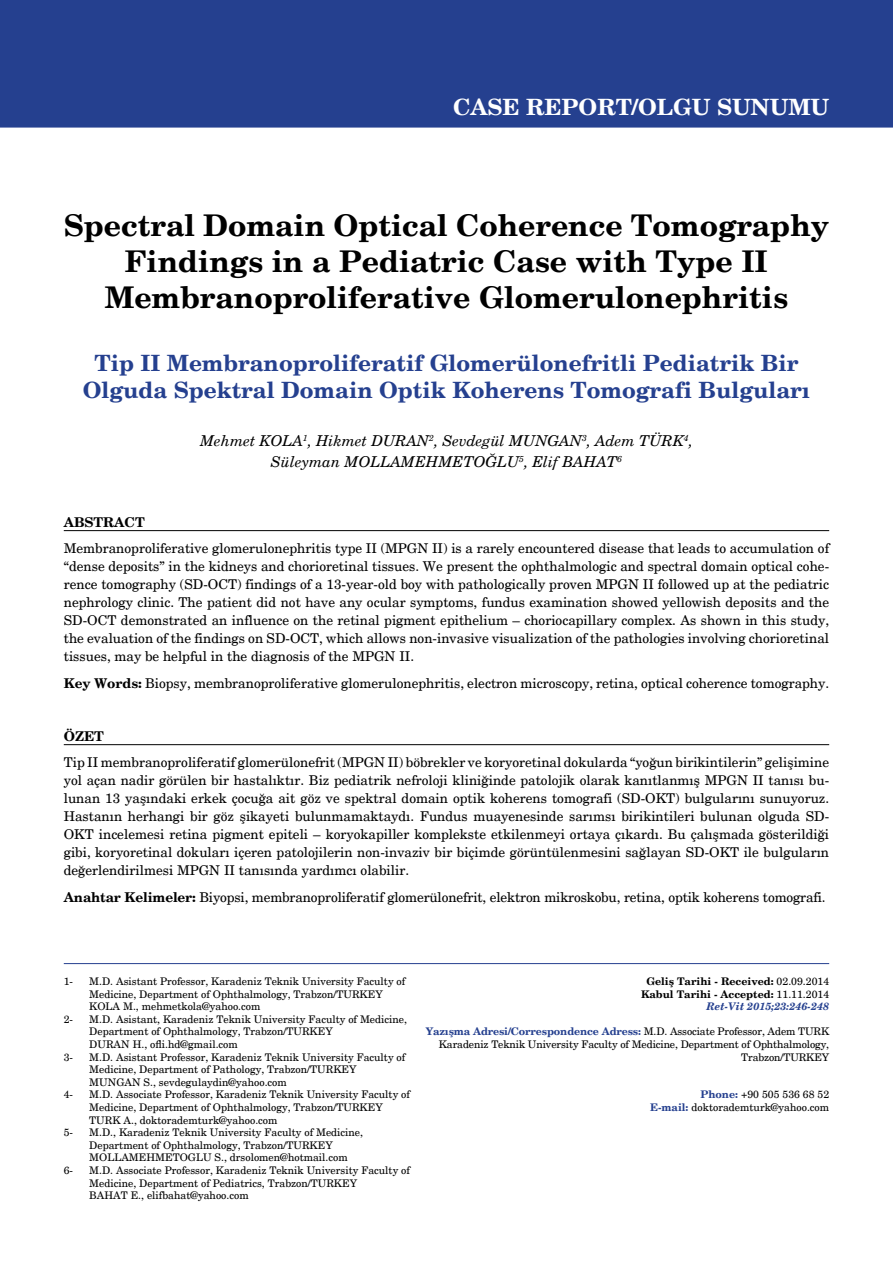
<style>
.page{position:relative;width:893px;height:1263px;background:#fff}
.page>*{position:absolute;margin:0;border:0;box-sizing:border-box;transform-origin:0 0}
.t1{font:700 30px/36px "New Century Schlbk";color:#000;text-align:center}
.t2{font:700 22.5px/27px "New Century Schlbk";color:#25408f;text-align:center}
.t3{font:700 22.5px "New Century Schlbk";color:#fff}
.t4{font:italic 15px/21px "New Century Schlbk";color:#000;text-align:center}
.t5{font:13.5px/18px "New Century Schlbk";color:#000;text-align:justify}
.t6{font:700 13.5px "New Century Schlbk";color:#000}
.t7{font:10.5px/12.6px "New Century Schlbk";color:#000}
.t8{font:700 10.5px/12.6px "New Century Schlbk";color:#000;text-align:right}
.s1{font-weight:700}
.s2{font-weight:400}
.s3{font-style:italic;color:#25408f}
.s4{font-weight:700;color:#25408f}
</style>
<div class="page">
<div style="left:0;top:0;width:893px;height:128px;background:#25408f"></div>
<hr style="left:64px;top:530px;width:765px;height:1px;background:#000">
<hr style="left:64px;top:744px;width:765px;height:1px;background:#000">
<hr style="left:64px;top:963px;width:765px;height:1px;background:#25408f">
<h2 class="t3" style="left:453px;top:92px;width:378px">CASE REPORT/OLGU SUNUMU</h2>
<h1 class="t1" style="left:64px;top:208px;width:767px">Spectral Domain Optical Coherence Tomography<br>Findings in a Pediatric Case with Type II<br>Membranoproliferative Glomerulonephritis</h1>
<h2 class="t2" style="left:83px;top:350px;width:729px">Tip II Membranoproliferatif Glomerülonefritli Pediatrik Bir<br>Olguda Spektral Domain Optik Koherens Tomografi Bulguları</h2>
<p class="t4" style="left:200px;top:430px;width:494px">Mehmet KOLA<sup>1</sup>, Hikmet DURAN<sup>2</sup>, Sevdegül MUNGAN<sup>3</sup>, Adem TÜRK<sup>4</sup>,<br>Süleyman MOLLAMEHMETOĞLU<sup>5</sup>, Elif BAHAT<sup>6</sup></p>
<p class="t6" style="left:64px;top:513px;width:82px">ABSTRACT</p>
<p class="t5" style="left:64px;top:540px;width:767px">Membranoproliferative glomerulonephritis type II (MPGN II) is a rarely encountered disease that leads to accumulation of “dense deposits” in the kidneys and chorioretinal tissues. We present the ophthalmologic and spectral domain optical cohe&shy;rence tomography (SD-OCT) findings of a 13-year-old boy with pathologically proven MPGN II followed up at the pediatric nephrology clinic. The patient did not have any ocular symptoms, fundus examination showed yellowish deposits and the SD-OCT demonstrated an influence on the retinal pigment epithelium – choriocapillary complex. As shown in this study, the evaluation of the findings on SD-OCT, which allows non-invasive visualization of the pathologies involving chorioretinal tissues, may be helpful in the diagnosis of the MPGN II.</p>
<p class="t5" style="left:64px;top:674px;width:767px"><span class="s1">Key Words:</span> Biopsy, membranoproliferative glomerulonephritis, electron microscopy, retina, optical coherence tomography.</p>
<p class="t6" style="left:64px;top:727px;width:42px">ÖZET</p>
<p class="t5" style="left:64px;top:754px;width:767px">Tip II membranoproliferatif glomerülonefrit (MPGN II) böbrekler ve koryoretinal dokularda “yoğun birikintilerin” gelişimine yol açan nadir görülen bir hastalıktır. Biz pediatrik nefroloji kliniğinde patolojik olarak kanıtlanmış MPGN II tanısı bu&shy;lunan 13 yaşındaki erkek çocuğa ait göz ve spektral domain optik koherens tomografi (SD-OKT) bulgularını sunuyoruz.<br>Hastanın herhangi bir göz şikayeti bulunmamaktaydı. Fundus muayenesinde sarımsı birikintileri bulunan olguda SD-OKT incelemesi retina pigment epiteli – koryokapiller komplekste etkilenmeyi ortaya çıkardı. Bu çalışmada gösterildiği gibi, koryoretinal dokuları içeren patolojilerin non-invaziv bir biçimde görüntülenmesini sağlayan SD-OKT ile bulguların değerlendirilmesi MPGN II tanısında yardımcı olabilir.</p>
<p class="t5" style="left:64px;top:888px;width:763px"><span class="s1">Anahtar Kelimeler:</span> Biyopsi, membranoproliferatif glomerülonefrit, elektron mikroskobu, retina, optik koherens tomografi.</p>
<p class="t7" style="left:64px;top:975px;width:11px">1-</p>
<p class="t7" style="left:89px;top:975px;width:318px">M.D. Asistant Professor, Karadeniz Teknik University Faculty of<br>Medicine, Department of Ophthalmology, Trabzon/TURKEY<br>KOLA M., mehmetkola@yahoo.com</p>
<p class="t7" style="left:64px;top:1013px;width:11px">2-</p>
<p class="t7" style="left:89px;top:1013px;width:319px">M.D. Asistant, Karadeniz Teknik University Faculty of Medicine,<br>Department of Ophthalmology, Trabzon/TURKEY<br>DURAN H., ofli.hd@gmail.com</p>
<p class="t7" style="left:64px;top:1051px;width:11px">3-</p>
<p class="t7" style="left:89px;top:1051px;width:318px">M.D. Asistant Professor, Karadeniz Teknik University Faculty of<br>Medicine, Department of Pathology, Trabzon/TURKEY<br>MUNGAN S., sevdegulaydin@yahoo.com</p>
<p class="t7" style="left:64px;top:1088px;width:11px">4-</p>
<p class="t7" style="left:89px;top:1088px;width:322px">M.D. Associate Professor, Karadeniz Teknik University Faculty of<br>Medicine, Department of Ophthalmology, Trabzon/TURKEY<br>TURK A., doktorademturk@yahoo.com</p>
<p class="t7" style="left:64px;top:1126px;width:11px">5-</p>
<p class="t7" style="left:89px;top:1126px;width:275px">M.D., Karadeniz Teknik University Faculty of Medicine,<br>Department of Ophthalmology, Trabzon/TURKEY<br>MOLLAMEHMETOGLU S., drsolomen@hotmail.com</p>
<p class="t7" style="left:64px;top:1164px;width:11px">6-</p>
<p class="t7" style="left:89px;top:1164px;width:322px">M.D. Associate Professor, Karadeniz Teknik University Faculty of<br>Medicine, Department of Pediatrics, Trabzon/TURKEY<br>BAHAT E., elifbahat@yahoo.com</p>
<p class="t8" style="left:641px;top:975px;width:190px">Geliş Tarihi - Received: <span class="s2">02.09.2014<br></span>Kabul Tarihi - Accepted: <span class="s2">11.11.2014<br></span><span class="s3">Ret-Vit 2015;23:246-248</span></p>
<p class="t7" style="left:426px;top:1025px;width:405px;text-align:right"><span class="s4">Yazışma Adresi/Correspondence Adress:</span> M.D. Associate Professor, Adem TURK<br>Karadeniz Teknik University Faculty of Medicine, Department of Ophthalmology,<br>Trabzon/TURKEY</p>
<p class="t7" style="left:650px;top:1088px;width:181px;text-align:right"><span class="s4">Phone:</span> +90 505 536 68 52<br><span class="s4">E-mail:</span> doktorademturk@yahoo.com</p>
</div>
